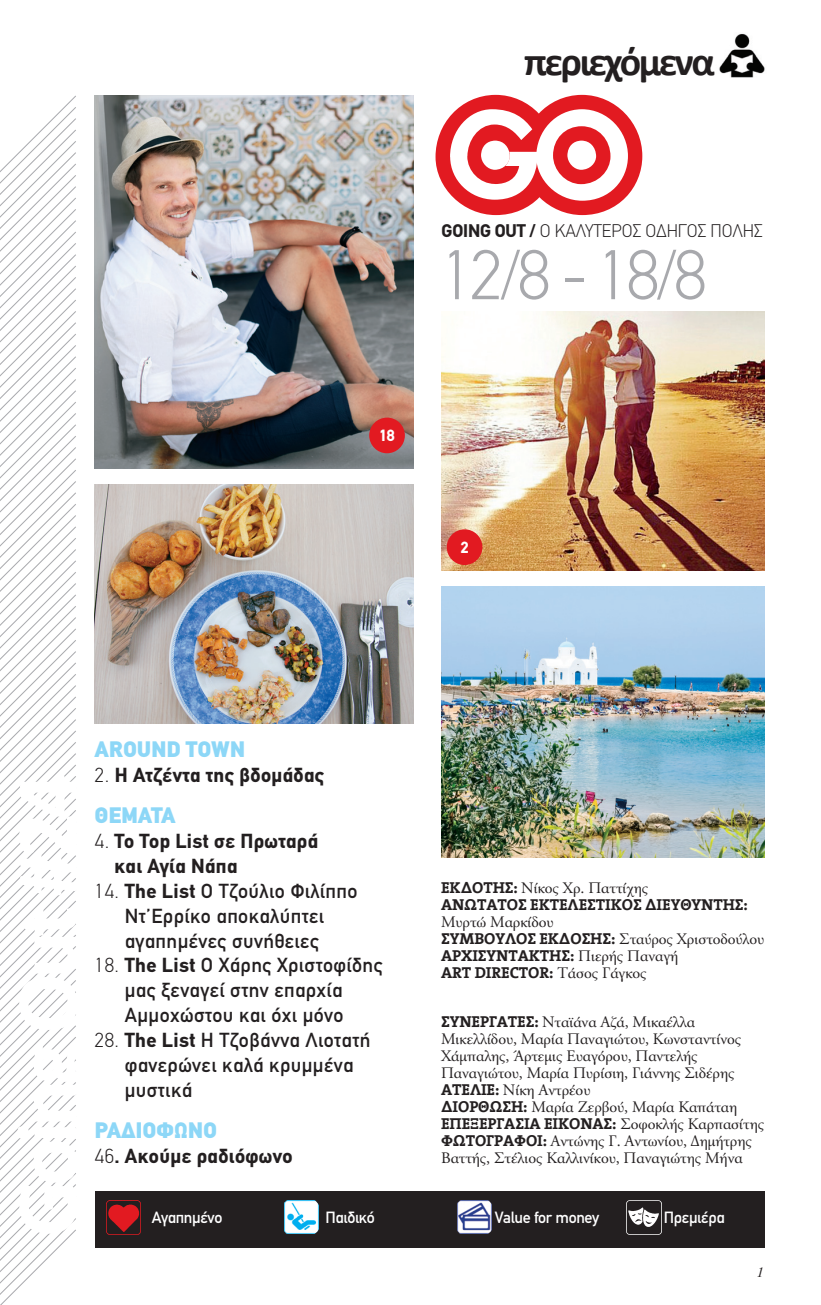
<style>
.page{position:relative;width:821px;height:1305px;background:#fff}
.page>*{position:absolute;margin:0;border:0;box-sizing:border-box;transform-origin:0 0}
.t1{font:700 88.6px "Calibri";letter-spacing:-.06em;color:#fff}
.t2{font:300 68.8px "CF Din";color:#a8a9ad}
.t3{font:700 40px "Calibri";letter-spacing:-.06em;color:#231f20}
.t4{font:900 22px "CF Din";letter-spacing:.02em;color:#8dd7f7}
.t5{font:20px/24.8px "CF Din";letter-spacing:.02em;color:#231f20;text-align:center}
.t6{font:700 20px/24.8px "CF Din";letter-spacing:.02em;color:#231f20}
.t7{font:300 18px "CF Din";letter-spacing:-.01em;color:#231f20}
.t8{font:16px/17px "CF Garamond";letter-spacing:-.005em;color:#231f20}
.t9{font:700 16px/17px "C Dr The Serif 03";letter-spacing:-.005em;color:#231f20}
.t10{font:16px "CF Din";letter-spacing:-.02em;color:#fff}
.t11{font:700 16px "CF Din";color:#fff}
.t12{font:14px "UB Baskerville Italic";color:#231f20}
.s1{font-weight:700}
.s2{font-weight:300}
.s3{font-family:"CF Garamond";font-weight:400}
.s4{font-family:"C Dr The Serif 03";font-weight:700}
</style>
<div class="page">
<svg style="left:0;top:95px;width:76px;height:1210px"></svg>
<img style="left:441px;top:586px;width:323px;height:271px">
<img style="left:95px;top:96px;width:318px;height:373px">
<img style="left:95px;top:485px;width:318px;height:238px">
<img style="left:441px;top:311px;width:323px;height:260px">
<img style="left:719px;top:33px;width:46px;height:45px">
<div style="left:435px;top:95px;width:121px;height:120px;border:29px solid #e21a21;border-radius:45px"></div>
<div style="left:522px;top:95px;width:120px;height:120px;border:29px solid #e21a21;border-radius:45px"></div>
<svg style="left:450px;top:109px;width:178px;height:92px"></svg>
<div style="left:369px;top:418px;width:36px;height:35px;background:#e21a21;border-radius:50%"></div>
<div style="left:447px;top:529px;width:35px;height:36px;background:#e21a21;border-radius:50%"></div>
<div style="left:95px;top:1191px;width:669px;height:57px;background:#231f20"></div>
<img style="left:107px;top:1200px;width:34px;height:34px">
<img style="left:285px;top:1200px;width:33px;height:34px">
<img style="left:457px;top:1200px;width:34px;height:34px">
<img style="left:627px;top:1200px;width:34px;height:34px">
<p class="t3" style="left:524px;top:36px;width:192px">περιεχόμενα</p>
<p class="t7" style="left:442px;top:224px;width:323px"><span class="s1">GOING OUT /</span> Ο ΚΑΛΥΤΕΡΟΣ ΟΔΗΓΟΣ ΠΟΛΗΣ</p>
<p class="t2" style="left:442px;top:250px;width:266px">12/8 - 18/8</p>
<p class="t11" style="left:379px;top:429px;width:17px">18</p>
<p class="t11" style="left:461px;top:541px;width:9px">2</p>
<p class="t4" style="left:95px;top:741px;width:152px">AROUND TOWN</p>
<p class="t6" style="left:95px;top:764px;width:231px"><span class="s2">2.</span> Η Ατζέντα της βδομάδας</p>
<p class="t4" style="left:95px;top:807px;width:82px">ΘΕΜΑΤΑ</p>
<p class="t6" style="left:114px;top:830px;width:205px;text-indent:-20px"><span class="s2">4.</span> To Top List σε Πρωταρά και Αγία Νάπα</p>
<p class="t5" style="left:95px;top:880px;width:264px"><span class="s2">14.</span> <span class="s1">The List</span> Ο Τζούλιο Φιλίππο<br>Ντ’Ερρίκο αποκαλύπτει αγαπημένες συνήθειες</p>
<p class="t5" style="left:95px;top:955px;width:289px"><span class="s2">18.</span> <span class="s1">The List</span> O Χάρης Χριστοφίδης μας ξεναγεί στην επαρχία<br>Αμμοχώστου και όχι μόνο</p>
<p class="t5" style="left:125px;top:1029px;width:247px;text-align:left;text-indent:-30px"><span class="s2">28.</span> <span class="s1">The List</span> Η Τζοβάννα Λιοτατή φανερώνει καλά κρυμμένα μυστικά</p>
<p class="t4" style="left:95px;top:1122px;width:123px">ΡΑΔΙΟΦΩΝΟ</p>
<p class="t6" style="left:95px;top:1145px;width:199px"><span class="s2">46</span>. Ακούμε ραδιόφωνο</p>
<p class="t1" style="left:-8px;top:1237px;width:465px;rotate:-90deg">Going Out #24</p>
<p class="t9" style="left:441px;top:880px;width:325px">EΚ∆ΟΤΗΣ: <span class="s3">Νίκος Χρ. Παττίχης<br></span>ΑΝΩΤΑΤΟΣ ΕΚΤΕΛΕΣΤΙΚΟΣ ∆ΙΕΥΘΥΝΤΗΣ:<br><span class="s3">Μυρτώ Μαρκίδου<br></span>ΣΥΜΒΟΥΛΟΣ ΕΚ∆ΟΣΗΣ: <span class="s3">Σταύρος Χριστοδούλου<br></span>ΑΡΧΙΣΥΝΤΑΚΤΗΣ: <span class="s3">Πιερής Παναγή<br></span>ART DIRECTOR: <span class="s3">Τάσος Γάγκος</span></p>
<p class="t8" style="left:441px;top:1015px;width:325px"><span class="s4">ΣΥΝΕΡΓΑΤΕΣ:</span> Νταϊάνα Αζά, Μικαέλλα Μικελλίδου, Μαρία Παναγιώτου, Κωνσταντίνος Χάμπαλης, Άρτεμις Ευαγόρου, Παντελής Παναγιώτου, Μαρία Πυρίσιη, Γιάννης Σιδέρης <span class="s4">ΑΤΕΛΙΕ:</span> Νίκη Αντρέου<br><span class="s4">∆ΙΟΡΘΩΣΗ:</span> Μαρία Ζερβού, Μαρία Καπάταη <span class="s4">EΠΕΞΕΡΓΑΣΙΑ ΕΙΚΟΝΑΣ:</span> Σοφοκλής Καρπασίτης <span class="s4">ΦΩΤΟΓΡΑΦΟΙ:</span> Αντώνης Γ. Αντωνίου, Δημήτρης Βαττής, Στέλιος Καλλινίκου, Παναγιώτης Μήνα</p>
<p class="t10" style="left:152px;top:1211px;width:72px">Αγαπημένο</p>
<p class="t10" style="left:325px;top:1211px;width:51px">Παιδικό</p>
<p class="t10" style="left:495px;top:1211px;width:106px">Value for money</p>
<p class="t10" style="left:664px;top:1211px;width:62px">Πρεμιέρα</p>
<p class="t12" style="left:757px;top:1264px;width:9px">1</p>
</div>
